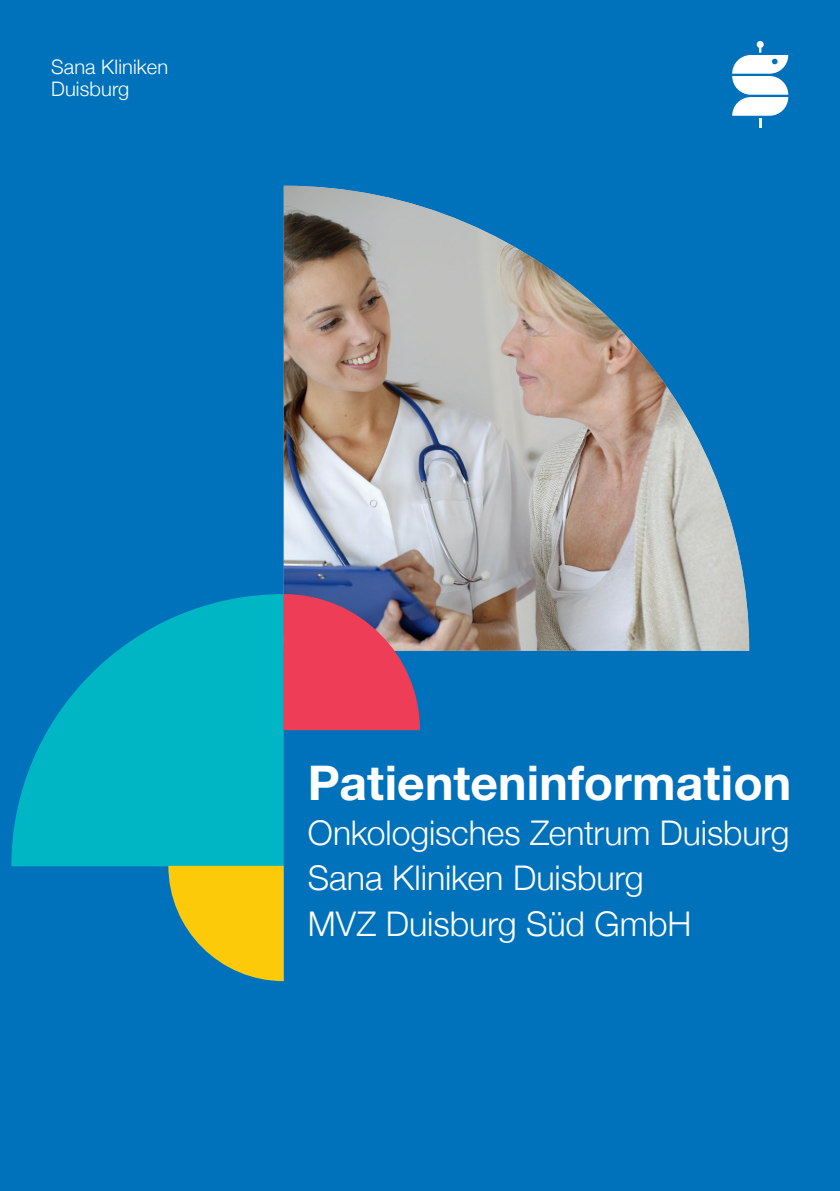
<style>
.page{position:relative;width:840px;height:1191px;background:#fff}
.page>*{position:absolute;margin:0;border:0;box-sizing:border-box;transform-origin:0 0}
.t1{font:700 48px "Helvetica Neue LT Pro";color:#fff}
.t2{font:300 34px/45.4px "Helvetica Neue";letter-spacing:-.005em;color:#fff}
.t3{font:300 20px/22px "Helvetica Neue";letter-spacing:.005em;color:#fff}
</style>
<div class="page">
<div style="left:0;top:0;width:839px;height:1191px;background:#0072bc"></div>
<svg style="left:11px;top:594px;width:272px;height:272px;fill:#00b6c5"></svg>
<img style="left:283px;top:186px;width:465px;height:465px">
<svg style="left:283px;top:594px;width:137px;height:136px;background:#c94561"></svg>
<svg style="left:168px;top:866px;width:115px;height:115px"></svg>
<svg style="left:732px;top:41px;width:55px;height:86px"></svg>
<p class="t3" style="left:51px;top:54px;width:118px">Sana Kliniken<br>Duisburg</p>
<h1 class="t1" style="left:308px;top:753px;width:484px">Patienteninformation</h1>
<p class="t2" style="left:308px;top:807px;width:482px">Onkologisches Zentrum Duisburg<br>Sana Kliniken Duisburg<br>MVZ Duisburg Süd GmbH</p>
</div>
